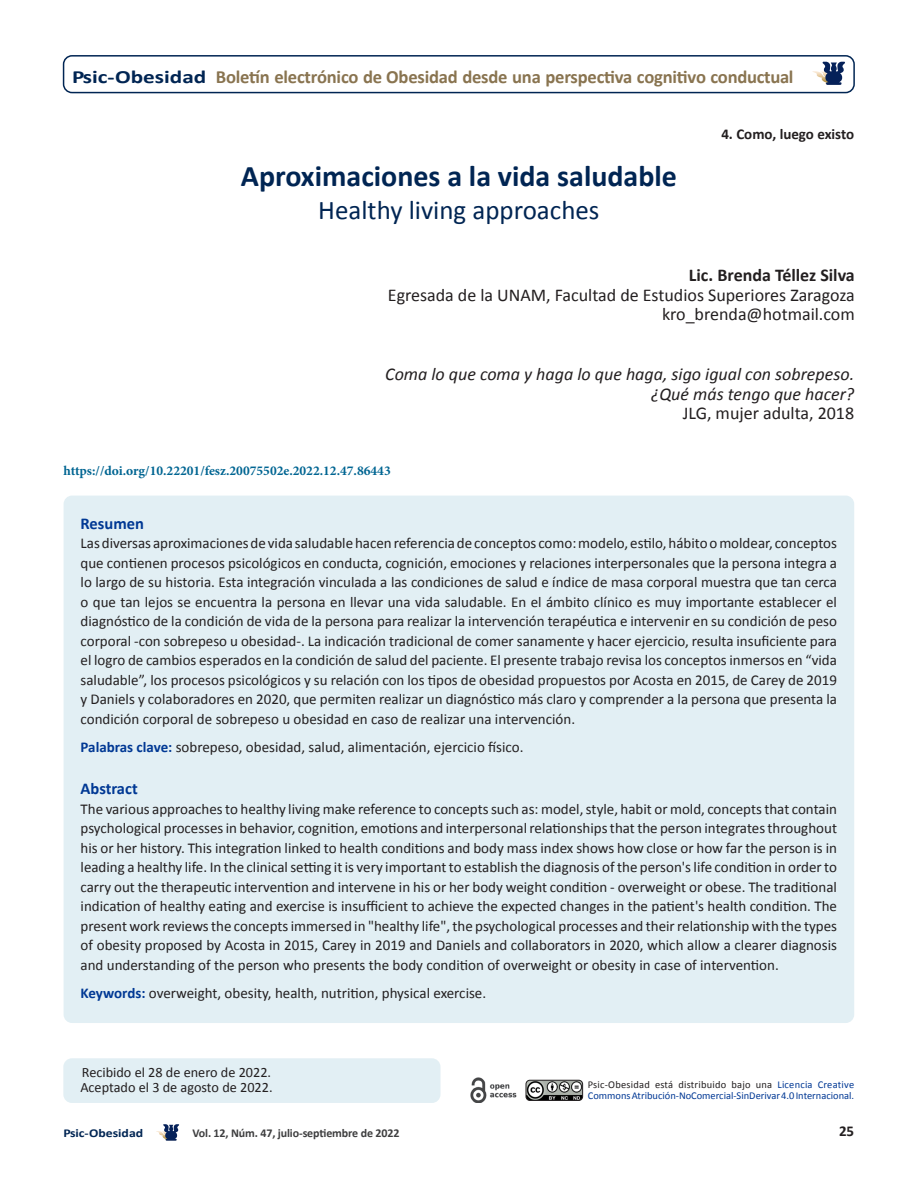
<style>
.page{position:relative;width:918px;height:1188px;background:#fff}
.page>*{position:absolute;margin:0;border:0;box-sizing:border-box;transform-origin:0 0}
.t1{font:700 30px "Calibri";color:#002553}
.t2{font:27px "Calibri";color:#002553}
.t3{font:700 18.6px "Calibri";letter-spacing:-.01em;color:#897450}
.t4{font:18px "Calibri";color:#231f20}
.t5{font:italic 18px "Calibri";color:#231f20}
.t6{font:700 18px "Calibri";color:#231f20}
.t7{font:700 16.5px "Calibri";color:#003894}
.t8{font:15px/19.5px "Calibri";color:#231f20;text-align:justify}
.t9{font:700 15px "Calibri";color:#231f20}
.t10{font:14.25px "Calibri";color:#231f20}
.t11{font:700 13.5px "Minion Pro";color:#006592}
.t12{font:700 12px "Calibri";letter-spacing:-.01em;color:#3e3e3f}
.t13{font:700 12px "Calibri";color:#002553;scale:1.15 1}
.t14{font:10.5px/11.1px "Calibri";color:#003894}
.s1{color:#002553}
.s2{font-weight:700;color:#003894}
.s3{color:#231f20}
</style>
<div class="page">
<svg style="left:156px;top:1124px;width:24px;height:17px"></svg>
<div style="left:63px;top:55px;width:792px;height:38px;border:2px solid #002553;border-radius:9px"></div>
<svg style="left:812px;top:62px;width:33px;height:23px"></svg>
<div style="left:64px;top:496px;width:790px;height:527px;background:#e2eff4;border-radius:9px"></div>
<div style="left:63px;top:1058px;width:378px;height:45px;background:#e2eff4;border-radius:9px"></div>
<img style="left:526px;top:1080px;width:57px;height:20px">
<div style="left:526px;top:1080px;width:57px;height:21px;border:1px solid #231f20;border-radius:4px"></div>
<img style="left:470px;top:1078px;width:47px;height:25px">
<p class="t3" style="left:72px;top:63px;width:723px"><span class="s1">Psic-Obesidad</span> Boletín electrónico de Obesidad desde una perspectiva cognitivo conductual</p>
<p class="t1" style="left:241px;top:155px;width:438px">Aproximaciones a la vida saludable</p>
<p class="t2" style="left:318px;top:193px;width:283px">Healthy living approaches</p>
<p class="t9" style="left:721px;top:123px;width:134px">4. Como, luego existo</p>
<p class="t6" style="left:689px;top:263px;width:167px">Lic. Brenda Téllez Silva</p>
<p class="t4" style="left:388px;top:284px;width:468px">Egresada de la UNAM, Facultad de Estudios Superiores Zaragoza</p>
<p class="t4" style="left:662px;top:303px;width:194px">kro_brenda@hotmail.com</p>
<p class="t5" style="left:385px;top:363px;width:470px">Coma lo que coma y haga lo que haga, sigo igual con sobrepeso.</p>
<p class="t5" style="left:651px;top:382px;width:205px">¿Qué más tengo que hacer?</p>
<p class="t4" style="left:683px;top:402px;width:173px">JLG, mujer adulta, 2018</p>
<p class="t11" style="left:64px;top:461px;width:329px">https://doi.org/10.22201/fesz.20075502e.2022.12.47.86443</p>
<p class="t7" style="left:81px;top:512px;width:65px">Resumen</p>
<p class="t8" style="left:81px;top:533px;width:758px">Las diversas aproximaciones de vida saludable hacen referencia de conceptos como: modelo, estilo, hábito o moldear, conceptos que contienen procesos psicológicos en conducta, cognición, emociones y relaciones interpersonales que la persona integra a lo largo de su historia. Esta integración vinculada a las condiciones de salud e índice de masa corporal muestra que tan cerca o que tan lejos se encuentra la persona en llevar una vida saludable. En el ámbito clínico es muy importante establecer el diagnóstico de la condición de vida de la persona para realizar la intervención terapéutica e intervenir en su condición de peso corporal -con sobrepeso u obesidad-. La indicación tradicional de comer sanamente y hacer ejercicio, resulta insuficiente para el logro de cambios esperados en la condición de salud del paciente. El presente trabajo revisa los conceptos inmersos en “vida saludable”, los procesos psicológicos y su relación con los tipos de obesidad propuestos por Acosta en 2015, de Carey de 2019 y Daniels y colaboradores en 2020, que permiten realizar un diagnóstico más claro y comprender a la persona que presenta la condición corporal de sobrepeso u obesidad en caso de realizar una intervención.</p>
<p class="t8" style="left:81px;top:737px;width:444px"><span class="s2">Palabras clave:</span> sobrepeso, obesidad, salud, alimentación, ejercicio físico.</p>
<p class="t7" style="left:81px;top:777px;width:59px">Abstract</p>
<p class="t8" style="left:81px;top:799px;width:758px">The various approaches to healthy living make reference to concepts such as: model, style, habit or mold, concepts that contain psychological processes in behavior, cognition, emotions and interpersonal relationships that the person integrates throughout his or her history. This integration linked to health conditions and body mass index shows how close or how far the person is in leading a healthy life. In the clinical setting it is very important to establish the diagnosis of the person's life condition in order to carry out the therapeutic intervention and intervene in his or her body weight condition - overweight or obese. The traditional indication of healthy eating and exercise is insufficient to achieve the expected changes in the patient's health condition. The present work reviews the concepts immersed in "healthy life", the psychological processes and their relationship with the types of obesity proposed by Acosta in 2015, Carey in 2019 and Daniels and collaborators in 2020, which allow a clearer diagnosis and understanding of the person who presents the body condition of overweight or obesity in case of intervention.</p>
<p class="t8" style="left:81px;top:983px;width:407px"><span class="s2">Keywords:</span> overweight, obesity, health, nutrition, physical exercise.</p>
<p class="t10" style="left:82px;top:1063px;width:191px">Recibido el 28 de enero de 2022.</p>
<p class="t10" style="left:80px;top:1078px;width:194px">Aceptado el 3 de agosto de 2022.</p>
<p class="t14" style="left:588px;top:1078px;width:268px"><span class="s3">Psic-Obesidad está distribuido bajo una</span> Licencia Creative<br>Commons Atribución-NoComercial-SinDerivar 4.0 Internacional.</p>
<p class="t13" style="left:64px;top:1125px;width:71px">Psic-Obesidad</p>
<p class="t12" style="left:192px;top:1125px;width:208px">Vol. 12, Núm. 47, julio-septiembre de 2022</p>
<p class="t9" style="left:839px;top:1120px;width:17px">25</p>
</div>
